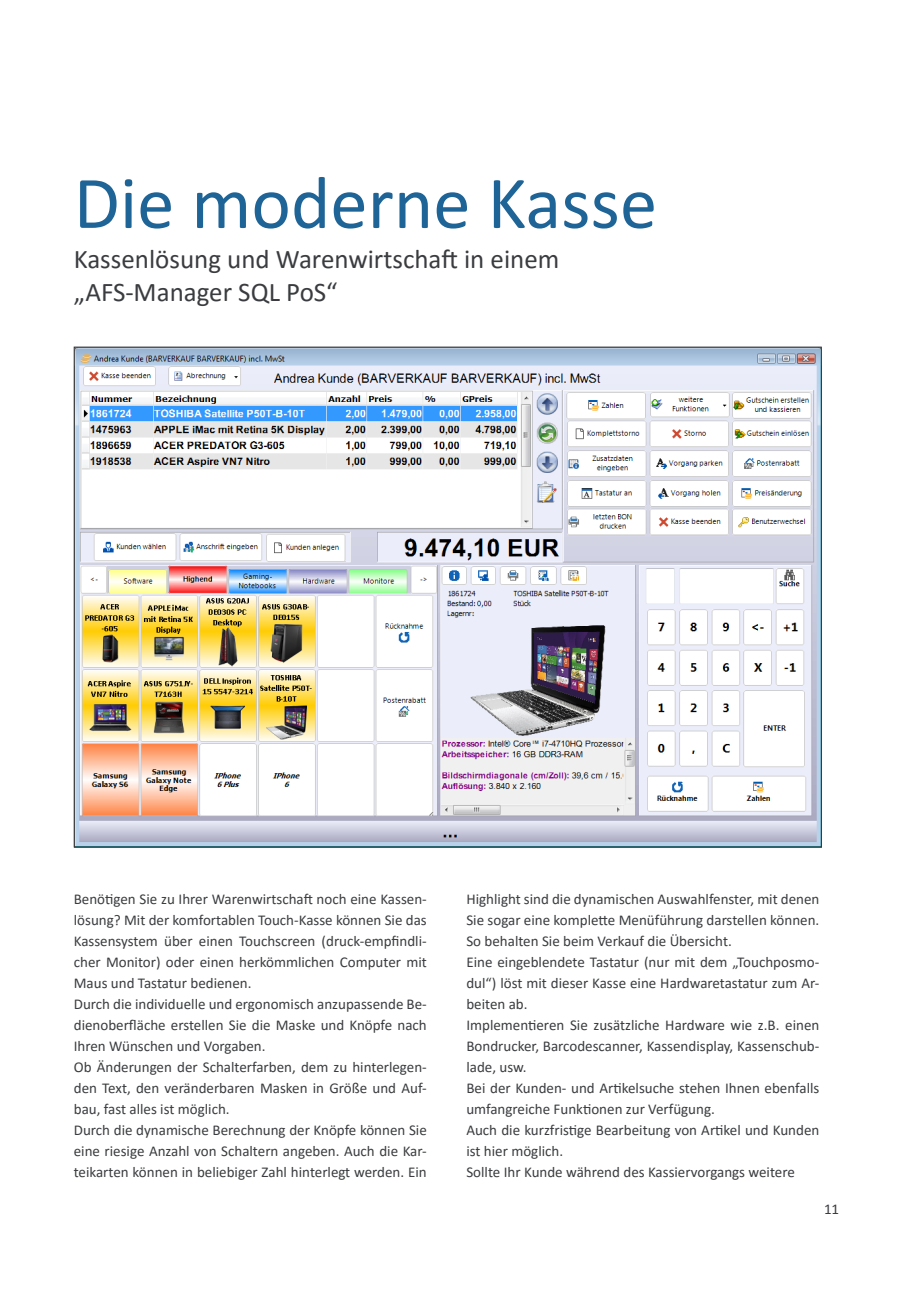
<style>
.page{position:relative;width:906px;height:1289px;background:#fff}
.page>*{position:absolute;margin:0;border:0;box-sizing:border-box;transform-origin:0 0}
.t1{font:75px "Calibri";color:#1f6497}
.t2{font:27px/32.4px "Calibri";color:#3a3c3f}
.t3{font:15px/21px "Calibri";color:#3a3c3f}
</style>
<div class="page">
<img style="left:76px;top:349px;width:743px;height:496px">
<h1 class="t1" style="left:74px;top:151px;width:585px">Die moderne Kasse</h1>
<h2 class="t2" style="left:74px;top:242px;width:487px">Kassenlösung und Warenwirtschaft in einem „AFS-Manager SQL PoS“</h2>
<p class="t3" style="left:74px;top:888px;width:354px">Benötigen Sie zu Ihrer Warenwirtschaft noch eine Kassen&shy;lösung? Mit der komfortablen Touch-Kasse können Sie das Kassensystem über einen Touchscreen (druck-empfindli&shy;cher Monitor) oder einen herkömmlichen Computer mit Maus und Tastatur bedienen.<br>Durch die individuelle und ergonomisch anzupassende Be&shy;dienoberfläche erstellen Sie die Maske und Knöpfe nach Ihren Wünschen und Vorgaben.<br>Ob Änderungen der Schalterfarben, dem zu hinterlegen&shy;den Text, den veränderbaren Masken in Größe und Auf&shy;bau, fast alles ist möglich.<br>Durch die dynamische Berechnung der Knöpfe können Sie eine riesige Anzahl von Schaltern angeben. Auch die Kar&shy;teikarten können in beliebiger Zahl hinterlegt werden. Ein</p>
<p class="t3" style="left:466px;top:888px;width:354px">Highlight sind die dynamischen Auswahlfenster, mit denen Sie sogar eine komplette Menüführung darstellen können.<br>So behalten Sie beim Verkauf die Übersicht.<br>Eine eingeblendete Tastatur (nur mit dem „Touchposmo&shy;dul“) löst mit dieser Kasse eine Hardwaretastatur zum Ar&shy;beiten ab.<br>Implementieren Sie zusätzliche Hardware wie z.B. einen Bondrucker, Barcodescanner, Kassendisplay, Kassenschub&shy;lade, usw.<br>Bei der Kunden- und Artikelsuche stehen Ihnen ebenfalls umfangreiche Funktionen zur Verfügung.<br>Auch die kurzfristige Bearbeitung von Artikel und Kunden ist hier möglich.<br>Sollte Ihr Kunde während des Kassiervorgangs weitere</p>
<p class="t3" style="left:824px;top:1197px;width:17px">11</p>
</div>
